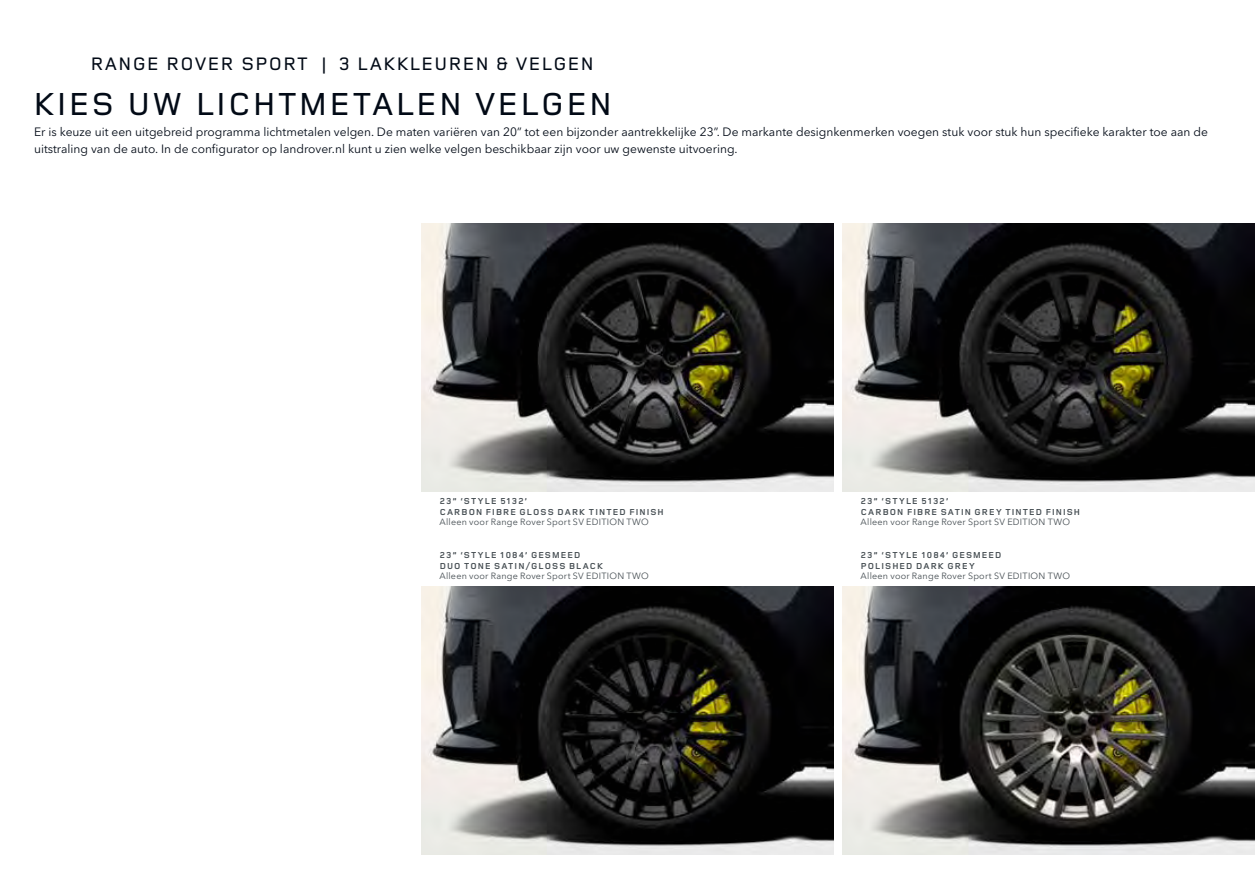
<style>
.page{position:relative;width:1255px;height:893px;background:#fff}
.page>*{position:absolute;margin:0;border:0;box-sizing:border-box;transform-origin:0 0}
.t1{font:500 33px "Land Rover Wide";color:#020a16}
.t2{font:500 18.75px "Land Rover Wide";color:#020a16}
.t3{font:12px/16.5px "Avenir Next W1 G";color:#020a16}
.t4{font:700 9px/10.5px "Land Rover Wide";letter-spacing:.04em;color:#464e53}
.t5{font:9px "Avenir Next W1 G";letter-spacing:.025em;color:#464e53}
</style>
<div class="page">
<img style="left:842px;top:223px;width:412px;height:268px">
<img style="left:842px;top:587px;width:412px;height:268px">
<img style="left:421px;top:587px;width:412px;height:268px">
<img style="left:421px;top:223px;width:412px;height:268px">
<h2 class="t2" style="left:90px;top:50px;width:506px">RANGE ROVER SPORT | 3 LAKKLEUREN &amp; VELGEN</h2>
<h1 class="t1" style="left:33px;top:81px;width:582px">KIES UW LICHTMETALEN VELGEN</h1>
<p class="t3" style="left:34px;top:124px;width:1175px">Er is keuze uit een uitgebreid programma lichtmetalen velgen. De maten variëren van 20” tot een bijzonder aantrekkelijke 23”. De markante designkenmerken voegen stuk voor stuk hun specifieke karakter toe aan de uitstraling van de auto. In de configurator op landrover.nl kunt u zien welke velgen beschikbaar zijn voor uw gewenste uitvoering.</p>
<p class="t4" style="left:439px;top:496px;width:226px">23” ‘STYLE 5132’<br>CARBON FIBRE GLOSS DARK TINTED FINISH</p>
<p class="t5" style="left:439px;top:517px;width:211px">Alleen voor Range Rover Sport SV EDITION TWO</p>
<p class="t4" style="left:439px;top:550px;width:165px">23” ‘STYLE 1084’ GESMEED<br>DUO TONE SATIN/GLOSS BLACK</p>
<p class="t5" style="left:439px;top:571px;width:211px">Alleen voor Range Rover Sport SV EDITION TWO</p>
<p class="t4" style="left:860px;top:496px;width:221px">23” ‘STYLE 5132’<br>CARBON FIBRE SATIN GREY TINTED FINISH</p>
<p class="t5" style="left:860px;top:517px;width:211px">Alleen voor Range Rover Sport SV EDITION TWO</p>
<p class="t4" style="left:860px;top:550px;width:143px">23” ‘STYLE 1084’ GESMEED<br>POLISHED DARK GREY</p>
<p class="t5" style="left:860px;top:571px;width:211px">Alleen voor Range Rover Sport SV EDITION TWO</p>
</div>
